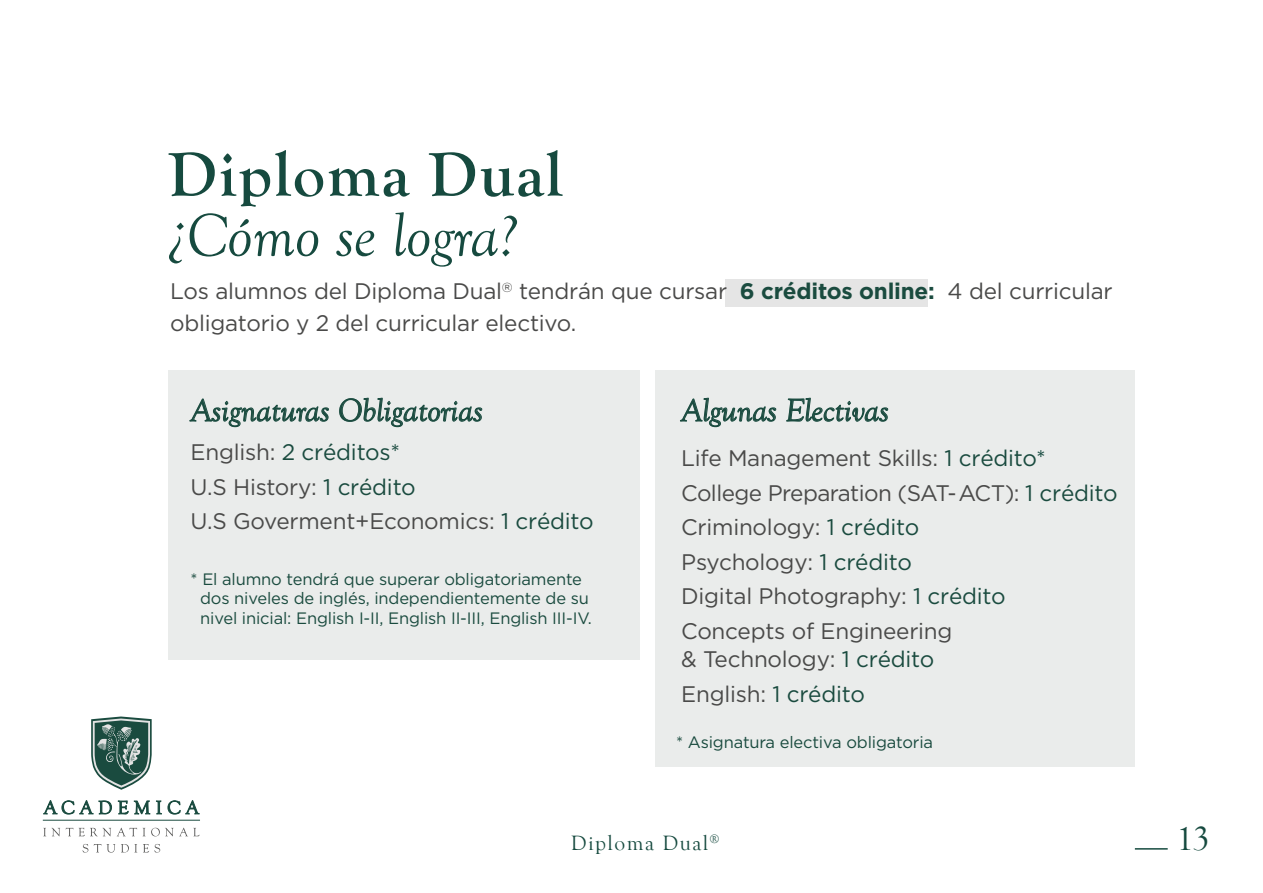
<style>
.page{position:relative;width:1263px;height:893px;background:#fff}
.page>*{position:absolute;margin:0;border:0;box-sizing:border-box;transform-origin:0 0}
.t1{font:700 64.5px "Goudy Old Style T";letter-spacing:.025em;color:#164a3f}
.t2{font:italic 63px "Goudy Old Style T";color:#164a3f}
.t3{font:34.5px "Goudy Old Style T";color:#164a3f}
.t4{font:italic 33px "Goudy Old Style T";color:#1a4b3f}
.t5{font:22.5px/34.5px "Gotham";letter-spacing:-.01em;color:#4a4a49}
.t6{font:21.3px "Goudy Old Style T";letter-spacing:.07em;color:#164a3f}
.t7{font:16.5px/19.8px "Gotham";letter-spacing:-.01em;color:#1a4b3f;text-align:center}
.s1{font-weight:700;color:#1a4b3f}
.s2{color:#1a4b3f}
.s3{color:#164a3f}
</style>
<div class="page">
<div style="left:725px;top:280px;width:203px;height:27px;background:#e5e5e5"></div>
<div style="left:168px;top:370px;width:472px;height:290px;background:#eaeceb"></div>
<div style="left:655px;top:370px;width:480px;height:396px;background:#eaeceb"></div>
<hr style="left:1135px;top:848px;width:33px;height:2px;background:#164a3f">
<svg style="left:91px;top:716px;width:61px;height:74px"></svg>
<svg style="left:43px;top:800px;width:157px;height:36px"></svg>
<svg style="left:83px;top:844px;width:5px;height:8px"></svg>
<svg style="left:94px;top:844px;width:7px;height:8px"></svg>
<svg style="left:107px;top:844px;width:8px;height:8px"></svg>
<svg style="left:121px;top:844px;width:16px;height:8px"></svg>
<svg style="left:143px;top:844px;width:17px;height:8px"></svg>
<hr style="left:43px;top:820px;width:157px;height:1px;background:#1a4b3f">
<svg style="left:189px;top:398px;width:140px;height:29px"></svg>
<svg style="left:339px;top:397px;width:143px;height:30px"></svg>
<svg style="left:680px;top:397px;width:96px;height:30px"></svg>
<svg style="left:786px;top:397px;width:102px;height:25px"></svg>
<h1 class="t1" style="left:168px;top:139px;width:396px">Diploma Dual</h1>
<h2 class="t2" style="left:168px;top:201px;width:350px">¿Cómo se logra?</h2>
<p class="t5" style="left:170px;top:275px;width:944px;line-height:31.5px">Los alumnos del Diploma Dual<sup>®</sup> tendrán que cursar <span class="s1">6 créditos online:</span> 4 del curricular obligatorio y 2 del curricular electivo.</p>
<h3 class="t4" style="left:191px;top:392px;width:294px">Asignaturas Obligatorias</h3>
<p class="t5" style="left:191px;top:434px;width:404px">English: <span class="s2">2 créditos*<br></span>U.S History: <span class="s2">1 crédito<br></span>U.S Goverment+Economics: <span class="s2">1 crédito</span></p>
<p class="t7" style="left:191px;top:569px;width:403px">* El alumno tendrá que superar obligatoriamente dos niveles de inglés, independientemente de su nivel inicial: English I-II, English II-III, English III-IV.</p>
<h3 class="t4" style="left:681px;top:392px;width:209px">Algunas Electivas</h3>
<p class="t5" style="left:681px;top:440px;width:438px">Life Management Skills: <span class="s2">1 crédito</span><span class="s3">*<br></span>College Preparation (SAT-ACT): <span class="s2">1 crédito<br></span>Criminology: <span class="s2">1 crédito<br></span>Psychology: <span class="s2">1 crédito<br></span>Digital Photography: <span class="s2">1 crédito<br></span>Concepts of Engineering</p>
<p class="t5" style="left:681px;top:641px;width:255px">&amp; Technology: <span class="s2">1 crédito<br></span>English: <span class="s2">1 crédito</span></p>
<p class="t7" style="left:676px;top:732px;width:259px">* Asignatura electiva obligatoria</p>
<p class="t6" style="left:571px;top:831px;width:150px">Diploma Dual<sup>®</sup></p>
<h3 class="t3" style="left:1176px;top:819px;width:35px">13</h3>
</div>
